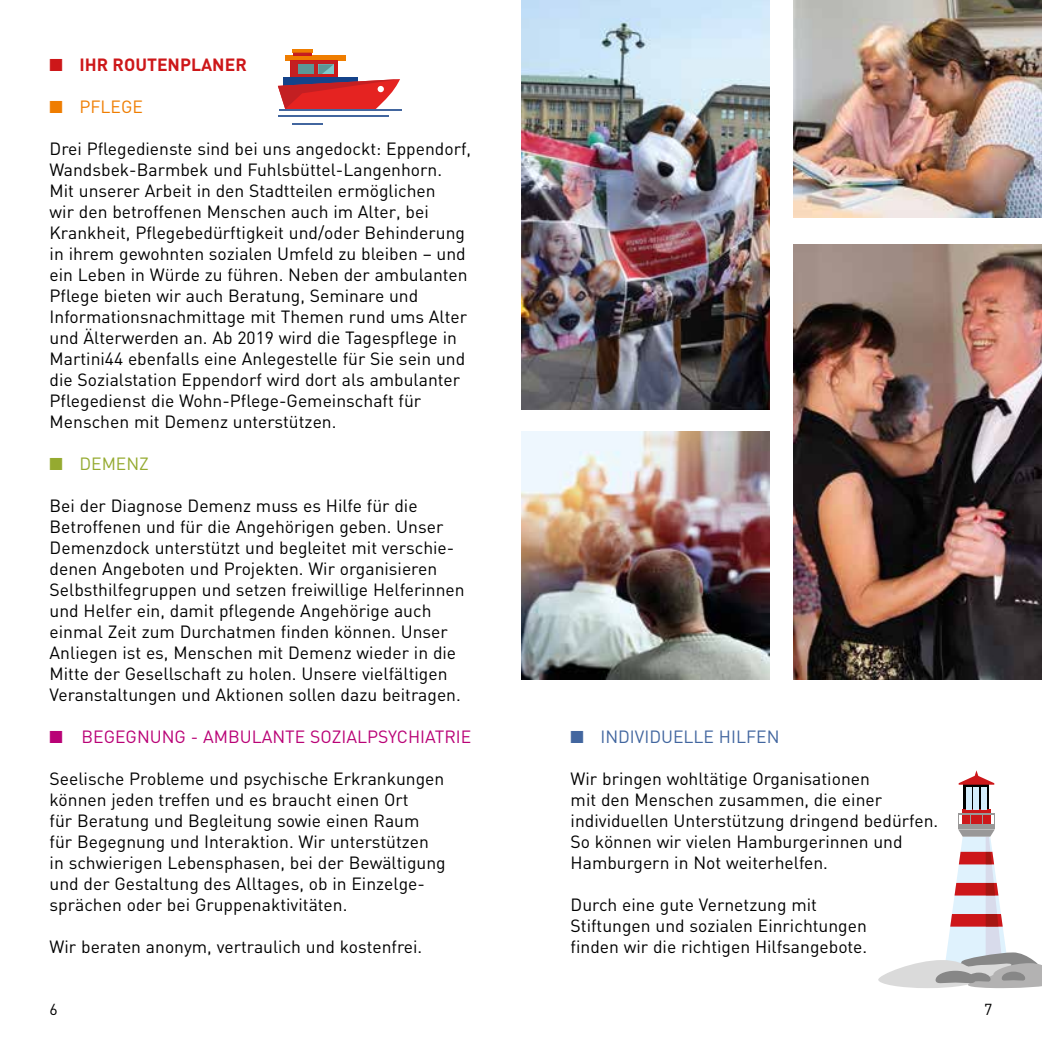
<style>
.page{position:relative;width:1042px;height:1042px;background:#fff}
.page>*{position:absolute;margin:0;border:0;box-sizing:border-box;transform-origin:0 0}
.t1{font:17.5px/21px "DIN";color:#000}
.t2{font:17.5px "DIN";color:#b90276}
.t3{font:17.5px "DIN";color:#42669f}
.t4{font:700 17.5px "DIN";color:#cd1719}
.t5{font:17.5px "DIN";color:#ef7d00}
.t6{font:17.5px "DIN";color:#95aa30}
.t7{font:15.75px "DIN";color:#000}
</style>
<div class="page">
<img style="left:521px;top:432px;width:248px;height:248px">
<img style="left:794px;top:244px;width:248px;height:436px">
<img style="left:521px;top:0;width:248px;height:409px">
<img style="left:794px;top:0;width:248px;height:217px">
<hr style="left:292px;top:50px;width:21px;height:3px;background:#ef7d00">
<div style="left:285px;top:55px;width:61px;height:6px;background:#ef7d00"></div>
<svg style="left:293px;top:53px;width:18px;height:2px"></svg>
<svg style="left:278px;top:61px;width:122px;height:48px"></svg>
<hr style="left:279px;top:109px;width:123px;height:2px;background:#42669f">
<hr style="left:278px;top:115px;width:111px;height:2px;background:#42669f">
<hr style="left:292px;top:123px;width:30px;height:2px;background:#42669f">
<div style="left:962px;top:809px;width:29px;height:15px;background:#cd171a"></div>
<div style="left:964px;top:783px;width:25px;height:26px;background:linear-gradient(to bottom,#000,#000)"></div>
<div style="left:966px;top:787px;width:5px;height:22px;background:#d4edfc"></div>
<div style="left:982px;top:787px;width:5px;height:22px;background:#d4edfc"></div>
<div style="left:974px;top:787px;width:5px;height:22px;background:#d4edfc"></div>
<hr style="left:958px;top:813px;width:37px;height:2px;background:#999898">
<svg style="left:878px;top:815px;width:164px;height:173px"></svg>
<svg style="left:958px;top:770px;width:36px;height:15px"></svg>
<p class="t4" style="left:50px;top:53px;width:199px">■ IHR ROUTENPLANER</p>
<p class="t5" style="left:50px;top:95px;width:95px">■ PFLEGE</p>
<p class="t1" style="left:50px;top:137px;width:423px">Drei Pflegedienste sind bei uns angedockt: Eppendorf, Wandsbek-Barmbek und Fuhlsbüttel-Langenhorn.<br>Mit unserer Arbeit in den Stadtteilen ermöglichen<br>wir den betroffenen Menschen auch im Alter, bei Krankheit, Pflegebedürftigkeit und/oder Behinderung in ihrem gewohnten sozialen Umfeld zu bleiben – und ein Leben in Würde zu führen. Neben der ambulanten Pflege bieten wir auch Beratung, Seminare und Informationsnachmittage mit Themen rund ums Alter und Älterwerden an. Ab 2019 wird die Tagespflege in Martini44 ebenfalls eine Anlegestelle für Sie sein und die Sozialstation Eppendorf wird dort als ambulanter Pflegedienst die Wohn-Pflege-Gemeinschaft für Menschen mit Demenz unterstützen.</p>
<p class="t6" style="left:50px;top:452px;width:101px">■ DEMENZ</p>
<p class="t1" style="left:50px;top:494px;width:417px">Bei der Diagnose Demenz muss es Hilfe für die Betroffenen und für die Angehörigen geben. Unser Demenzdock unterstützt und begleitet mit verschie&shy;denen Angeboten und Projekten. Wir organisieren Selbsthilfegruppen und setzen freiwillige Helferinnen und Helfer ein, damit pflegende Angehörige auch einmal Zeit zum Durchatmen finden können. Unser Anliegen ist es, Menschen mit Demenz wieder in die Mitte der Gesellschaft zu holen. Unsere vielfältigen Veranstaltungen und Aktionen sollen dazu beitragen.</p>
<p class="t2" style="left:50px;top:725px;width:423px">■ BEGEGNUNG - AMBULANTE SOZIALPSYCHIATRIE</p>
<p class="t1" style="left:50px;top:767px;width:397px">Seelische Probleme und psychische Erkrankungen können jeden treffen und es braucht einen Ort<br>für Beratung und Begleitung sowie einen Raum für Begegnung und Interaktion. Wir unterstützen in schwierigen Lebensphasen, bei der Bewältigung und der Gestaltung des Alltages, ob in Einzelge&shy;sprächen oder bei Gruppenaktivitäten.</p>
<p class="t1" style="left:50px;top:935px;width:374px">Wir beraten anonym, vertraulich und kostenfrei.</p>
<p class="t3" style="left:570px;top:725px;width:210px">■ INDIVIDUELLE HILFEN</p>
<p class="t1" style="left:570px;top:767px;width:369px">Wir bringen wohltätige Organisationen<br>mit den Menschen zusammen, die einer individuellen Unterstützung dringend bedürfen.<br>So können wir vielen Hamburgerinnen und Hamburgern in Not weiterhelfen.</p>
<p class="t1" style="left:570px;top:893px;width:298px">Durch eine gute Vernetzung mit<br>Stiftungen und sozialen Einrichtungen finden wir die richtigen Hilfsangebote.</p>
<p class="t7" style="left:50px;top:999px;width:10px">6</p>
<p class="t7" style="left:984px;top:999px;width:10px">7</p>
</div>
